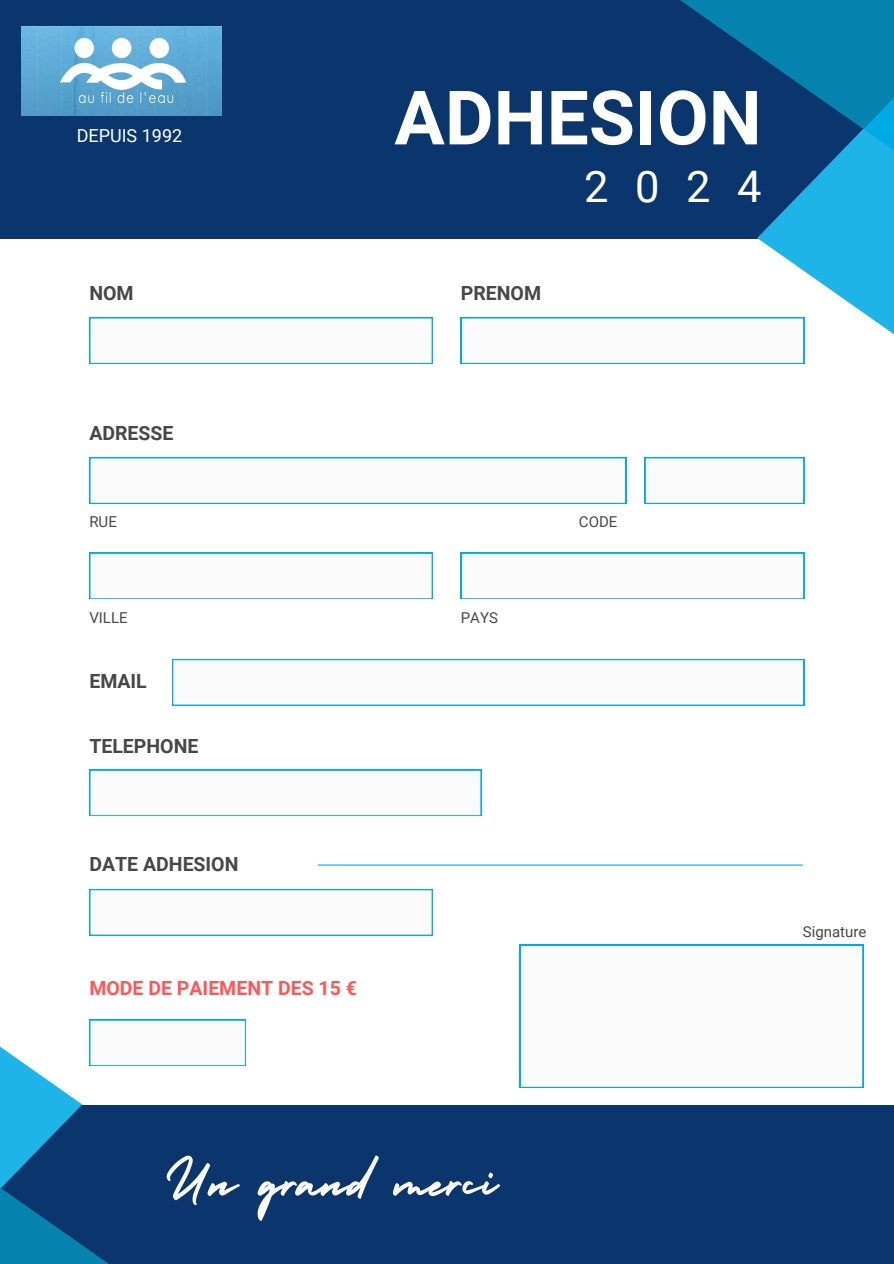
<style>
.page{position:relative;width:894px;height:1264px;background:#fff}
.page>*{position:absolute;margin:0;border:0;box-sizing:border-box;transform-origin:0 0}
.t1{font:700 75px "Roboto";color:#fff}
.t2{font:64.5px "Holiday";color:#fafafa}
.t3{font:43.5px "Roboto";color:#fff}
.t4{font:700 19.5px "Roboto";color:#474747}
.t5{font:700 19.5px "Roboto";color:#ff5757}
.t6{font:18px "Roboto";color:#fff}
.t7{font:15px "Roboto";color:#474747}
</style>
<div class="page">
<div style="left:0;top:0;width:893px;height:238px;background:#0b356d"></div>
<div style="left:89px;top:317px;width:343px;height:47px;background:#00aae5"></div>
<div style="left:90px;top:318px;width:342px;height:45px;background:#fafafa"></div>
<div style="left:89px;top:769px;width:392px;height:47px;background:#2fb9e8"></div>
<div style="left:89px;top:769px;width:392px;height:46px;background:#fafafa"></div>
<svg style="left:89px;top:889px;width:343px;height:46px"></svg>
<svg style="left:520px;top:944px;width:343px;height:143px"></svg>
<svg style="left:89px;top:552px;width:343px;height:47px"></svg>
<svg style="left:461px;top:552px;width:343px;height:47px"></svg>
<div style="left:89px;top:457px;width:537px;height:47px;background:#00aae5"></div>
<div style="left:90px;top:458px;width:535px;height:45px;background:#fafafa"></div>
<svg style="left:172px;top:659px;width:632px;height:46px"></svg>
<div style="left:644px;top:457px;width:160px;height:47px;background:#00aae5"></div>
<div style="left:645px;top:458px;width:159px;height:45px;background:#fafafa"></div>
<svg style="left:461px;top:0;width:432px;height:364px"></svg>
<div style="left:0;top:1104px;width:893px;height:159px;background:#0b356d"></div>
<hr style="left:318px;top:864px;width:484px;height:1px;background:#00aae5">
<img style="left:21px;top:26px;width:200px;height:89px">
<svg style="left:0;top:1019px;width:246px;height:244px"></svg>
<p class="t6" style="left:77px;top:125px;width:107px">DEPUIS 1992</p>
<h4 class="t4" style="left:89px;top:282px;width:46px">NOM</h4>
<h1 class="t1" style="left:394px;top:75px;width:369px">ADHESION</h1>
<h3 class="t3" style="left:584px;top:161px;width:179px">2024</h3>
<p class="t4" style="left:460px;top:282px;width:82px">PRENOM</p>
<h4 class="t4" style="left:89px;top:422px;width:86px">ADRESSE</h4>
<h6 class="t7" style="left:89px;top:513px;width:29px">RUE</h6>
<h4 class="t7" style="left:578px;top:513px;width:40px">CODE</h4>
<h6 class="t7" style="left:89px;top:608px;width:40px">VILLE</h6>
<h6 class="t7" style="left:460px;top:608px;width:39px">PAYS</h6>
<h6 class="t4" style="left:89px;top:670px;width:59px">EMAIL</h6>
<h4 class="t4" style="left:89px;top:734px;width:111px">TELEPHONE</h4>
<p class="t4" style="left:89px;top:852px;width:151px">DATE ADHESION</p>
<p class="t5" style="left:89px;top:976px;width:269px">MODE DE PAIEMENT DES 15 €</p>
<h4 class="t7" style="left:802px;top:923px;width:65px">Signature</h4>
<h4 class="t2" style="left:165px;top:1131px;width:334px">Un grand merci</h4>
</div>
